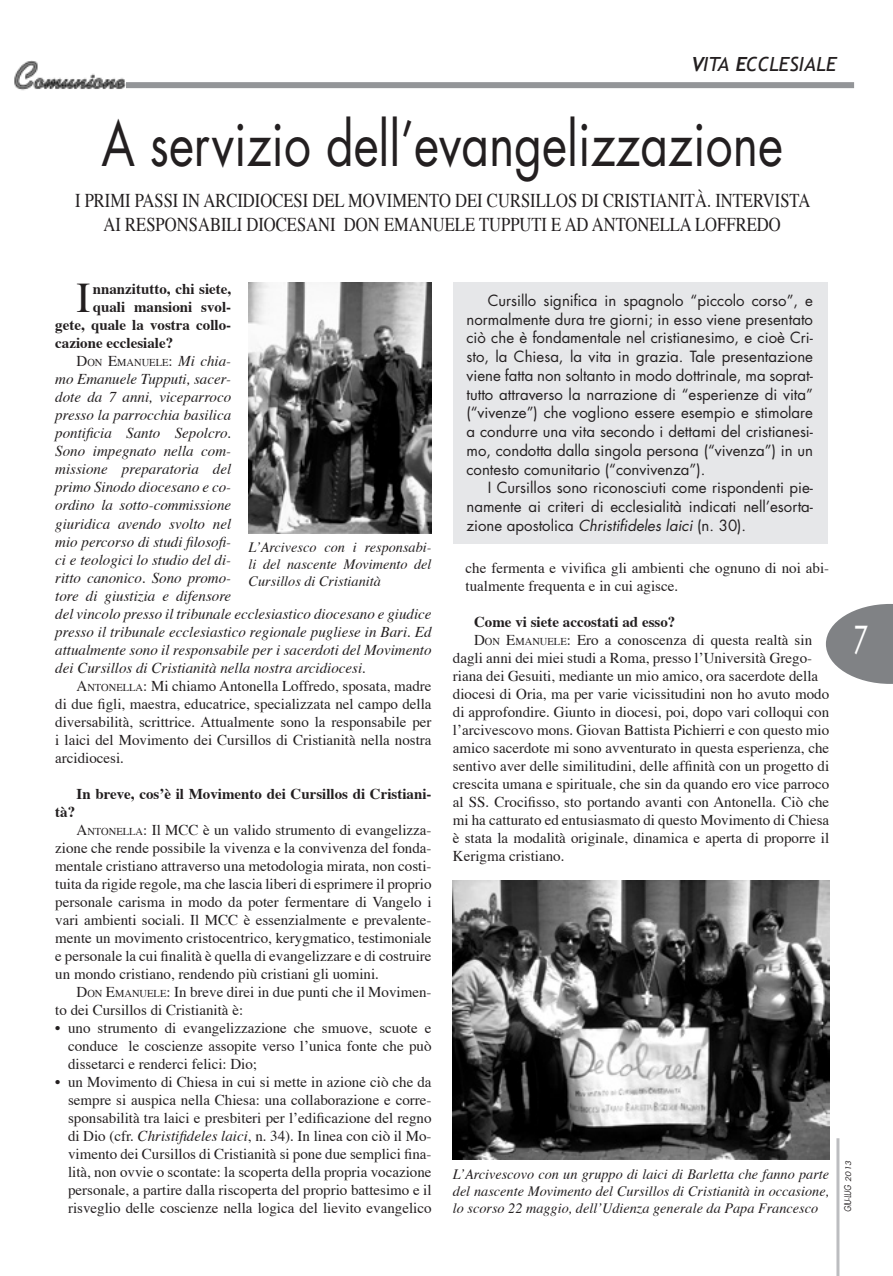
<style>
.page{position:relative;width:893px;height:1276px;background:#fff}
.page>*{position:absolute;margin:0;border:0;box-sizing:border-box;transform-origin:0 0}
.t1{font:60px "Futura";color:#231f20;scale:.8 1}
.t2{font:42.15px "Times";color:#231f20}
.t3{font:37.5px "Futura";color:#fff;scale:.6 1}
.t4{font:19.5px/23.4px "Times";color:#231f20;text-align:center;scale:.85 1}
.t5{font:italic 19.5px "Trebuchet MS";color:#231f20}
.t6{font:15px/18px "Times";color:#231f20;text-align:justify}
.t7{font:15px/18.8px "Futura";color:#231f20;text-align:justify}
.t8{font:italic 15px/18px "Times";color:#231f20}
.t9{font:700 15px "Times";color:#231f20}
.t10{font:italic 14.25px/17.1px "Times";color:#231f20;text-align:justify}
.t11{font:10.5px "Times";color:#231f20}
.t12{font:italic 9px "Futura";color:#231f20;scale:.8 1}
.s1{font-weight:700}
.s2{font-size:15px}
.s3{font-style:italic;font-size:15px}
.s4{font-style:inherit}
.s5{font-size:10.5px}
.s6{font-style:italic}
.s7{font-size:7.5px}
</style>
<div class="page">
<div style="left:57px;top:82px;width:797px;height:6px;background:#939598"></div>
<hr style="left:836px;top:1138px;width:3px;height:138px;background:#bcbdc0">
<img style="left:14px;top:61px;width:111px;height:30px">
<svg style="left:826px;top:604px;width:67px;height:80px"></svg>
<div style="left:453px;top:282px;width:375px;height:262px;background:#e6e7e9"></div>
<img style="left:453px;top:880px;width:376px;height:279px">
<img style="left:248px;top:282px;width:184px;height:251px">
<h3 class="t5" style="left:691px;top:52px;width:147px"><span class="s1">V</span>ITA <span class="s1">E</span>CCLESIALE</h3>
<h1 class="t1" style="left:102px;top:103px;width:853px">A servizio dell’evangelizzazione</h1>
<h3 class="t4" style="left:75px;top:190px;width:866px">I PRIMI PASSI IN ARCIDIOCESI DEL MOVIMENTO DEI CURSILLOS DI CRISTIANITÀ. INTERVISTA<br>AI RESPONSABILI DIOCESANI DON EMANUELE TUPPUTI E AD ANTONELLA LOFFREDO</h3>
<h2 class="t2" style="left:77px;top:272px;width:16px">I</h2>
<p class="t9" style="left:93px;top:279px;width:140px">nnanzitutto, chi siete,</p>
<p class="t9" style="left:93px;top:297px;width:140px">quali mansioni svol-</p>
<p class="t9" style="left:55px;top:315px;width:178px">gete, quale la vostra collo-</p>
<p class="t9" style="left:55px;top:333px;width:119px">cazione ecclesiale?</p>
<p class="t11" style="left:77px;top:356px;width:156px"><span class="s2">D</span>ON <span class="s2">E</span>MANUELE<span class="s2">:</span> <span class="s3">Mi chia-</span></p>
<p class="t8" style="left:55px;top:371px;width:378px">mo Emanuele Tupputi, sacer-<br>dote da 7 anni, viceparroco<br>presso la parrocchia basilica<br>pontificia Santo Sepolcro.<br>Sono impegnato nella com-<br>missione preparatoria del<br>primo Sinodo diocesano e co-<br>ordino la sotto-commissione<br>giuridica avendo svolto nel<br>mio percorso di studi filosofi-<br>ci e teologici lo studio del di-<br>ritto canonico. Sono promo-<br>tore di giustizia e difensore<br>del vincolo presso il tribunale ecclesiastico diocesano e giudice presso il tribunale ecclesiastico regionale pugliese in Bari. Ed attualmente sono il responsabile per i sacerdoti del Movimento dei Cursillos di Cristianità nella nostra arcidiocesi.</p>
<p class="t6" style="left:55px;top:677px;width:378px;text-indent:21px"><span class="s4">A</span><span class="s5">NTONELLA</span><span class="s4">:</span> Mi chiamo Antonella Loffredo, sposata, madre di due figli, maestra, educatrice, specializzata nel campo della diversabilità, scrittrice. Attualmente sono la responsabile per i laici del Movimento dei Cursillos di Cristianità nella nostra arcidiocesi.</p>
<p class="t9" style="left:77px;top:783px;width:357px">In breve, cos’è il Movimento dei Cursillos di Cristiani-</p>
<p class="t9" style="left:55px;top:801px;width:21px">tà?</p>
<p class="t6" style="left:55px;top:821px;width:378px;text-indent:21px"><span class="s4">A</span><span class="s5">NTONELLA</span><span class="s4">: I</span>l MCC è un valido strumento di evangelizza&shy;zione che rende possibile la vivenza e la convivenza del fonda&shy;mentale cristiano attraverso una metodologia mirata, non costi&shy;tuita da rigide regole, ma che lascia liberi di esprimere il proprio personale carisma in modo da poter fermentare di Vangelo i vari ambienti sociali. Il MCC è essenzialmente e prevalente&shy;mente un movimento cristocentrico, kerygmatico, testimoniale e personale la cui finalità è quella di evangelizzare e di costruire un mondo cristiano, rendendo più cristiani gli uomini.</p>
<p class="t6" style="left:55px;top:983px;width:378px;text-indent:21px"><span class="s4">D</span><span class="s5">ON</span> <span class="s4">E</span><span class="s5">MANUELE</span>: In breve direi in due punti che il Movimen&shy;to dei Cursillos di Cristianità è:</p>
<p class="t6" style="left:68px;top:1019px;width:365px;text-indent:-13px">• uno strumento di evangelizzazione che smuove, scuote e conduce le coscienze assopite verso l’unica fonte che può dissetarci e renderci felici: Dio;</p>
<p class="t6" style="left:68px;top:1073px;width:365px;text-indent:-13px">• un Movimento di Chiesa in cui si mette in azione ciò che da sempre si auspica nella Chiesa: una collaborazione e corre&shy;sponsabilità tra laici e presbiteri per l’edificazione del regno di Dio (cfr. <span class="s6">Christifideles laici</span>, n. 34). In linea con ciò il Mo&shy;vimento dei Cursillos di Cristianità si pone due semplici fina&shy;lità, non ovvie o scontate: la scoperta della propria vocazione personale, a partire dalla riscoperta del proprio battesimo e il risveglio delle coscienze nella logica del lievito evangelico</p>
<p class="t10" style="left:249px;top:540px;width:184px">L’Arcivesco con i responsabi&shy;li del nascente Movimento del Cursillos di Cristianità</p>
<p class="t7" style="left:466px;top:291px;width:348px;text-indent:21px">Cursillo significa in spagnolo “piccolo corso”, e normalmente dura tre giorni; in esso viene presentato ciò che è fondamentale nel cristianesimo, e cioè Cri&shy;sto, la Chiesa, la vita in grazia. Tale presentazione viene fatta non soltanto in modo dottrinale, ma soprat&shy;tutto attraverso la narrazione di “esperienze di vita” (“vivenze”) che vogliono essere esempio e stimolare a condurre una vita secondo i dettami del cristianesi&shy;mo, condotta dalla singola persona (“vivenza”) in un contesto comunitario (“convivenza”).</p>
<p class="t7" style="left:466px;top:478px;width:348px;text-indent:21px">I Cursillos sono riconosciuti come rispondenti pie&shy;namente ai criteri di ecclesialità indicati nell’esorta&shy;zione apostolica <span class="s6">Christifideles laici</span> (n. 30).</p>
<p class="t6" style="left:466px;top:560px;width:365px">che fermenta e vivifica gli ambienti che ognuno di noi abi&shy;tualmente frequenta e in cui agisce.</p>
<p class="t9" style="left:474px;top:612px;width:203px">Come vi siete accostati ad esso?</p>
<p class="t6" style="left:474px;top:632px;width:339px"><span class="s4">D</span><span class="s5">ON</span> <span class="s4">E</span><span class="s5">MANUELE</span><span class="s4">:</span> Ero a conoscenza di questa realtà sin</p>
<p class="t6" style="left:453px;top:650px;width:361px">dagli anni dei miei studi a Roma, presso l’Università Grego-</p>
<p class="t6" style="left:453px;top:668px;width:367px">riana dei Gesuiti, mediante un mio amico, ora sacerdote della</p>
<p class="t6" style="left:453px;top:686px;width:378px">diocesi di Oria, ma per varie vicissitudini non ho avuto modo</p>
<p class="t6" style="left:453px;top:704px;width:378px">di approfondire. Giunto in diocesi, poi, dopo vari colloqui con</p>
<p class="t6" style="left:453px;top:722px;width:378px">l’arcivescovo mons. Giovan Battista Pichierri e con questo mio</p>
<p class="t6" style="left:453px;top:740px;width:378px">amico sacerdote mi sono avventurato in questa esperienza, che</p>
<p class="t6" style="left:453px;top:758px;width:378px">sentivo aver delle similitudini, delle affinità con un progetto di</p>
<p class="t6" style="left:453px;top:776px;width:378px">crescita umana e spirituale, che sin da quando ero vice parroco</p>
<p class="t6" style="left:453px;top:794px;width:378px">al SS. Crocifisso, sto portando avanti con Antonella. Ciò che</p>
<p class="t6" style="left:453px;top:812px;width:378px">mi ha catturato ed entusiasmato di questo Movimento di Chiesa</p>
<p class="t6" style="left:453px;top:830px;width:378px">è stata la modalità originale, dinamica e aperta di proporre il</p>
<p class="t6" style="left:453px;top:848px;width:113px">Kerigma cristiano.</p>
<h3 class="t3" style="left:854px;top:615px;width:25px">7</h3>
<p class="t10" style="left:453px;top:1166px;width:378px">L’Arcivescovo con un gruppo di laici di Barletta che fanno parte del nascente Movimento del Cursillos di Cristianità in occasione, lo scorso 22 maggio, dell’Udienza generale da Papa Francesco</p>
<p class="t12" style="left:842px;top:1212px;width:66px;rotate:-90deg">GIU-LUG <span class="s7">2013</span></p>
</div>
